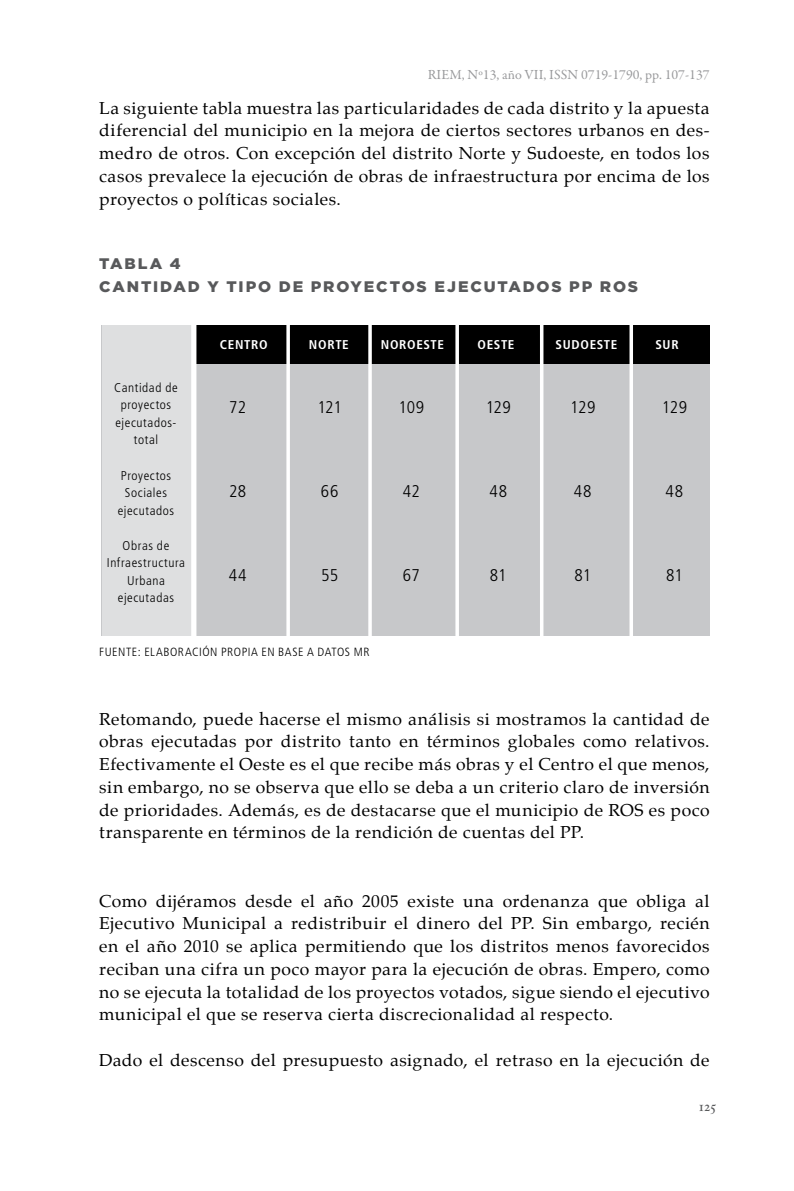
<style>
.page{position:relative;width:794px;height:1191px;background:#fff}
.page>*{position:absolute;margin:0;border:0;box-sizing:border-box;transform-origin:0 0}
.t1{font:16.97px/22.8px "Palatino";letter-spacing:.03em;color:#000;text-align:justify}
.t2{font:300 condensed 16.97px "Frutiger";letter-spacing:.015em;color:#000}
.t3{font:900 15.22px/22.8px "Gotham";letter-spacing:.12em;color:#58595b}
.t4{font:14px "Garamond Premr Pro";color:#6d6e71}
.t5{font:14px "Hoefler Text";color:#58595b}
.t6{font:300 condensed 12.78px/17.5px "Frutiger";letter-spacing:.045em;color:#000;text-align:center}
.t7{font:700 condensed 12.78px "Frutiger";letter-spacing:.05em;color:#fff}
.t8{font:300 condensed 11.9px "Frutiger";letter-spacing:.04em;color:#000}
</style>
<div class="page">
<div style="left:101px;top:325px;width:609px;height:310px;background:#c7c8ca"></div>
<div style="left:196px;top:325px;width:514px;height:39px;background:#000"></div>
<div style="left:102px;top:325px;width:92px;height:310px;background:#dedfe0"></div>
<div style="left:191px;top:315px;width:5px;height:324px;background:#fff"></div>
<svg style="left:286px;top:325px;width:4px;height:311px"></svg>
<svg style="left:368px;top:325px;width:4px;height:311px"></svg>
<svg style="left:455px;top:325px;width:4px;height:311px"></svg>
<hr style="left:540px;top:315px;width:3px;height:321px;background:#fff">
<svg style="left:629px;top:325px;width:4px;height:311px"></svg>
<p class="t4" style="left:427px;top:66px;width:283px">RIEM, Nº13, año VII, ISSN 0719-1790, pp. 107-137</p>
<p class="t1" style="left:99px;top:96px;width:612px">La siguiente tabla muestra las particularidades de cada distrito y la apuesta diferencial del municipio en la mejora de ciertos sectores urbanos en des&shy;medro de otros. Con excepción del distrito Norte y Sudoeste, en todos los casos prevalece la ejecución de obras de infraestructura por encima de los proyectos o políticas sociales.</p>
<p class="t3" style="left:99px;top:252px;width:540px">TABLA 4<br>CANTIDAD Y TIPO DE PROYECTOS EJECUTADOS PP ROS</p>
<p class="t6" style="left:114px;top:379px;width:65px">Cantidad de proyectos ejecutados&shy;total</p>
<p class="t6" style="left:118px;top:466px;width:58px">Proyectos<br>Sociales ejecutados</p>
<p class="t6" style="left:107px;top:536px;width:80px">Obras de<br>Infraestructura<br>Urbana ejecutadas</p>
<p class="t7" style="left:220px;top:337px;width:49px">CENTRO</p>
<p class="t7" style="left:309px;top:337px;width:41px">NORTE</p>
<p class="t7" style="left:381px;top:337px;width:65px">NOROESTE</p>
<p class="t7" style="left:477px;top:337px;width:39px">OESTE</p>
<p class="t7" style="left:555px;top:337px;width:63px">SUDOESTE</p>
<p class="t7" style="left:655px;top:337px;width:25px">SUR</p>
<p class="t2" style="left:229px;top:397px;width:19px">72</p>
<p class="t2" style="left:317px;top:397px;width:26px">121</p>
<p class="t2" style="left:398px;top:397px;width:27px">109</p>
<p class="t2" style="left:485px;top:397px;width:27px">129</p>
<p class="t2" style="left:570px;top:397px;width:27px">129</p>
<p class="t2" style="left:662px;top:397px;width:27px">129</p>
<p class="t2" style="left:229px;top:481px;width:19px">28</p>
<p class="t2" style="left:321px;top:481px;width:19px">66</p>
<p class="t2" style="left:403px;top:481px;width:18px">42</p>
<p class="t2" style="left:489px;top:481px;width:19px">48</p>
<p class="t2" style="left:574px;top:481px;width:19px">48</p>
<p class="t2" style="left:665px;top:481px;width:19px">48</p>
<p class="t2" style="left:229px;top:565px;width:19px">44</p>
<p class="t2" style="left:321px;top:565px;width:18px">55</p>
<p class="t2" style="left:403px;top:565px;width:19px">67</p>
<p class="t2" style="left:490px;top:565px;width:18px">81</p>
<p class="t2" style="left:574px;top:565px;width:18px">81</p>
<p class="t2" style="left:666px;top:565px;width:18px">81</p>
<p class="t8" style="left:99px;top:645px;width:272px">FUENTE: ELABORACIÓN PROPIA EN BASE A DATOS MR</p>
<p class="t1" style="left:99px;top:707px;width:612px">Retomando, puede hacerse el mismo análisis si mostramos la cantidad de obras ejecutadas por distrito tanto en términos globales como relativos.<br>Efectivamente el Oeste es el que recibe más obras y el Centro el que menos, sin embargo, no se observa que ello se deba a un criterio claro de inversión de prioridades. Además, es de destacarse que el municipio de ROS es poco transparente en términos de la rendición de cuentas del PP.</p>
<p class="t1" style="left:99px;top:889px;width:612px">Como dijéramos desde el año 2005 existe una ordenanza que obliga al Ejecutivo Municipal a redistribuir el dinero del PP. Sin embargo, recién en el año 2010 se aplica permitiendo que los distritos menos favorecidos reciban una cifra un poco mayor para la ejecución de obras. Empero, como no se ejecuta la totalidad de los proyectos votados, sigue siendo el ejecutivo municipal el que se reserva cierta discrecionalidad al respecto.</p>
<p class="t1" style="left:99px;top:1048px;width:612px">Dado el descenso del presupuesto asignado, el retraso en la ejecución de</p>
<p class="t5" style="left:699px;top:1098px;width:19px">125</p>
</div>
